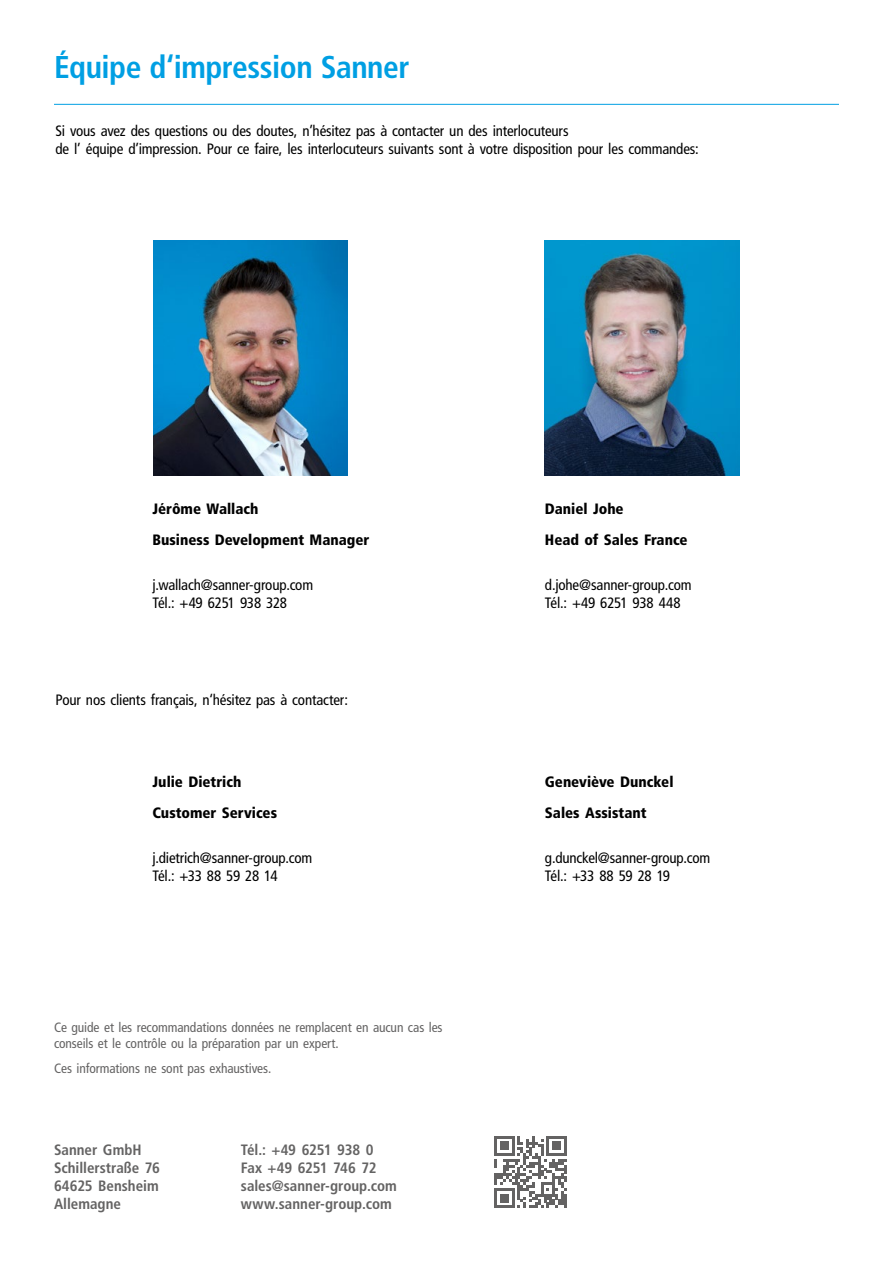
<style>
.page{position:relative;width:893px;height:1263px;background:#fff}
.page>*{position:absolute;margin:0;border:0;box-sizing:border-box;transform-origin:0 0}
.t1{font:700 condensed 31.5px "Frutiger LT Std";letter-spacing:-.015em;color:#009fe3}
.t2{font:condensed 15px/18px "Frutiger LT Std";letter-spacing:-.01em;color:#000}
.t3{font:900 condensed 15px/30.8px "Frutiger LT Std";color:#000}
.t4{font:700 condensed 15px/18px "Frutiger LT Std";color:#646363}
.t5{font:condensed 13.5px/16.2px "Frutiger LT Std";letter-spacing:-.005em;color:#646363}
</style>
<div class="page">
<img style="left:153px;top:240px;width:194px;height:235px">
<img style="left:545px;top:240px;width:194px;height:235px">
<svg style="left:494px;top:1136px;width:73px;height:72px"></svg>
<hr style="left:54px;top:104px;width:785px;height:1px;background:#009fe3">
<h1 class="t1" style="left:54px;top:48px;width:357px">Équipe d‘impression Sanner</h1>
<p class="t2" style="left:55px;top:121px;width:645px">Si vous avez des questions ou des doutes, n’hésitez pas à contacter un des interlocuteurs<br>de l’ équipe d’impression. Pour ce faire, les interlocuteurs suivants sont à votre disposition pour les commandes:</p>
<p class="t3" style="left:152px;top:494px;width:218px">Jérôme Wallach<br>Business Development Manager</p>
<p class="t2" style="left:152px;top:576px;width:162px">j.wallach@sanner-group.com<br>Tél.: +49 6251 938 328</p>
<p class="t2" style="left:55px;top:691px;width:294px">Pour nos clients français, n‘hésitez pas à contacter:</p>
<p class="t3" style="left:152px;top:767px;width:126px">Julie Dietrich<br>Customer Services</p>
<p class="t2" style="left:152px;top:848px;width:161px">j.dietrich@sanner-group.com<br>Tél.: +33 88 59 28 14</p>
<p class="t5" style="left:54px;top:1019px;width:390px">Ce guide et les recommandations données ne remplacent en aucun cas les conseils et le contrôle ou la préparation par un expert.</p>
<p class="t5" style="left:54px;top:1060px;width:219px">Ces informations ne sont pas exhaustives.</p>
<p class="t4" style="left:54px;top:1141px;width:108px">Sanner GmbH<br>Schillerstraße 76<br>64625 Bensheim<br>Allemagne</p>
<p class="t4" style="left:241px;top:1141px;width:158px">Tél.: +49 6251 938 0<br>Fax +49 6251 746 72 sales@sanner-group.com www.sanner-group.com</p>
<p class="t3" style="left:545px;top:494px;width:144px">Daniel Johe<br>Head of Sales France</p>
<p class="t2" style="left:545px;top:576px;width:148px">d.johe@sanner-group.com<br>Tél.: +49 6251 938 448</p>
<p class="t3" style="left:545px;top:767px;width:130px">Geneviève Dunckel<br>Sales Assistant</p>
<p class="t2" style="left:545px;top:848px;width:167px">g.dunckel@sanner-group.com<br>Tél.: +33 88 59 28 19</p>
</div>
